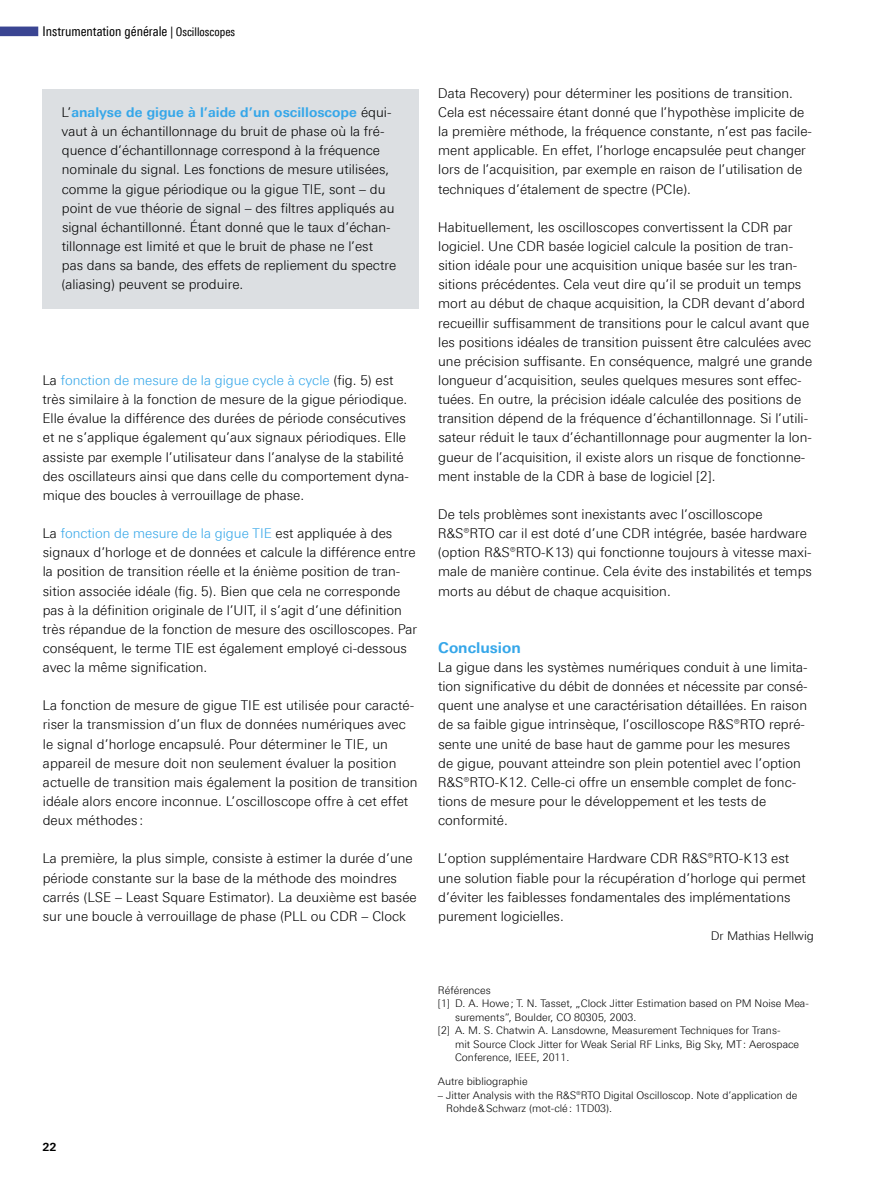
<style>
.page{position:relative;width:893px;height:1191px;background:#fff}
.page>*{position:absolute;margin:0;border:0;box-sizing:border-box;transform-origin:0 0}
._03_Überschrift_1{font:700 15px "Linotype Univers 630";color:#36a7e9}
.Fließtext{font:300 13.5px/19.2px "Linotype Univers 330";color:#000}
.Fließtext_oAo{font:300 13.5px/19.2px "Linotype Univers 330";color:#000}
._02_Messtechnik_libü{font:13.5px "Linotype Univers 420 Cn";color:#000}
.Autor{font:300 12px "Linotype Univers 330";color:#000}
.t1{font:700 11.25px "Linotype Univers 630";color:#000}
._7_pt_oAo{font:300 10.5px/13.5px "Linotype Univers 330";color:#000}
._7_pt{font:300 10.5px "Linotype Univers 330";color:#000}
.s1{font-size:12px}
.s2{font-family:"Linotype Univers 630";font-weight:700;color:#36a7e9}
.s3{color:#36a7e9}
</style>
<div class="page">
<div style="left:43px;top:89px;width:376px;height:219px;background:#dcdfe2"></div>
<div style="left:0;top:27px;width:38px;height:9px;background:#3a4592"></div>
<p class="_02_Messtechnik_libü" style="left:43px;top:23px;width:194px">Instrumentation générale <span class="s1">| Oscilloscopes</span></p>
<p class="Fließtext" style="left:61px;top:102px;width:336px">L’<span class="s2">analyse de gigue à l’aide d’un oscilloscope</span> équi&shy;vaut à un échantillonnage du bruit de phase où la fré&shy;quence d’échantillonnage correspond à la fréquence nominale du signal. Les fonctions de mesure utilisées, comme la gigue périodique ou la gigue TIE, sont – du point de vue théorie de signal – des filtres appliqués au signal échantillonné. Étant donné que le taux d’échan&shy;tillonnage est limité et que le bruit de phase ne l’est pas dans sa bande, des effets de repliement du spectre (aliasing) peuvent se produire.</p>
<p class="Fließtext" style="left:42px;top:370px;width:368px">La <span class="s3">fonction de mesure de la gigue cycle à cycle</span> (fig. 5) est très similaire à la fonction de mesure de la gigue périodique.<br>Elle évalue la différence des durées de période consécutives et ne s’applique également qu’aux signaux périodiques. Elle assiste par exemple l’utilisateur dans l’analyse de la stabilité des oscillateurs ainsi que dans celle du comportement dyna&shy;mique des boucles à verrouillage de phase.</p>
<p class="Fließtext" style="left:42px;top:523px;width:376px">La <span class="s3">fonction de mesure de la gigue TIE</span> est appliquée à des signaux d’horloge et de données et calcule la différence entre la position de transition réelle et la énième position de tran&shy;sition associée idéale (fig. 5). Bien que cela ne corresponde pas à la définition originale de l’UIT, il s’agit d’une définition très répandue de la fonction de mesure des oscilloscopes. Par conséquent, le terme TIE est également employé ci-dessous avec la même signification.</p>
<p class="Fließtext" style="left:42px;top:696px;width:377px">La fonction de mesure de gigue TIE est utilisée pour caracté&shy;riser la transmission d’un flux de données numériques avec le signal d’horloge encapsulé. Pour déterminer le TIE, un appareil de mesure doit non seulement évaluer la position actuelle de transition mais également la position de transition idéale alors encore inconnue. L’oscilloscope offre à cet effet deux méthodes :</p>
<p class="Fließtext" style="left:42px;top:849px;width:376px">La première, la plus simple, consiste à estimer la durée d’une période constante sur la base de la méthode des moindres carrés (LSE – Least Square Estimator). La deuxième est basée sur une boucle à verrouillage de phase (PLL ou CDR – Clock</p>
<p class="t1" style="left:42px;top:1139px;width:16px">22</p>
<p class="Fließtext" style="left:438px;top:83px;width:375px">Data Recovery) pour déterminer les positions de transition.<br>Cela est nécessaire étant donné que l’hypothèse implicite de la première méthode, la fréquence constante, n’est pas facile&shy;ment applicable. En effet, l’horloge encapsulée peut changer lors de l’acquisition, par exemple en raison de l’utilisation de techniques d’étalement de spectre (PCIe).</p>
<p class="Fließtext" style="left:438px;top:217px;width:376px">Habituellement, les oscilloscopes convertissent la CDR par logiciel. Une CDR basée logiciel calcule la position de tran&shy;sition idéale pour une acquisition unique basée sur les tran&shy;sitions précédentes. Cela veut dire qu’il se produit un temps mort au début de chaque acquisition, la CDR devant d’abord recueillir suffisamment de transitions pour le calcul avant que les positions idéales de transition puissent être calculées avec une précision suffisante. En conséquence, malgré une grande longueur d’acquisition, seules quelques mesures sont effec&shy;tuées. En outre, la précision idéale calculée des positions de transition dépend de la fréquence d’échantillonnage. Si l’utili&shy;sateur réduit le taux d’échantillonnage pour augmenter la lon&shy;gueur de l’acquisition, il existe alors un risque de fonctionne&shy;ment instable de la CDR à base de logiciel [2].</p>
<p class="Fließtext" style="left:438px;top:504px;width:376px">De tels problèmes sont inexistants avec l’oscilloscope R&amp;S®RTO car il est doté d’une CDR intégrée, basée hardware (option R&amp;S®RTO-K13) qui fonctionne toujours à vitesse maxi&shy;male de manière continue. Cela évite des instabilités et temps morts au début de chaque acquisition.</p>
<p class="_03_Überschrift_1" style="left:438px;top:638px;width:84px">Conclusion</p>
<p class="Fließtext_oAo" style="left:438px;top:657px;width:371px">La gigue dans les systèmes numériques conduit à une limita&shy;tion significative du débit de données et nécessite par consé&shy;quent une analyse et une caractérisation détaillées. En raison de sa faible gigue intrinsèque, l’oscilloscope R&amp;S®RTO repré&shy;sente une unité de base haut de gamme pour les mesures de gigue, pouvant atteindre son plein potentiel avec l’option R&amp;S®RTO-K12. Celle-ci offre un ensemble complet de fonc&shy;tions de mesure pour le développement et les tests de conformité.</p>
<p class="Fließtext" style="left:438px;top:849px;width:370px">L’option supplémentaire Hardware CDR R&amp;S®RTO-K13 est une solution fiable pour la récupération d’horloge qui permet d’éviter les faiblesses fondamentales des implémentations purement logicielles.</p>
<p class="Autor" style="left:711px;top:928px;width:105px">Dr Mathias Hellwig</p>
<p class="_7_pt" style="left:438px;top:983px;width:54px">Références</p>
<p class="_7_pt_oAo" style="left:455px;top:996px;width:355px;text-indent:-17px">[1] D. A. Howe; T. N. Tasset, „Clock Jitter Estimation based on PM Noise Mea&shy;surements”, Boulder, CO 80305, 2003.</p>
<p class="_7_pt_oAo" style="left:455px;top:1023px;width:346px;text-indent:-17px">[2] A. M. S. Chatwin A. Lansdowne, Measurement Techniques for Trans-<br>mit Source Clock Jitter for Weak Serial RF Links, Big Sky, MT: Aerospace<br>Conference, IEEE, 2011.</p>
<p class="_7_pt" style="left:438px;top:1075px;width:91px">Autre bibliographie</p>
<p class="_7_pt_oAo" style="left:446px;top:1088px;width:353px;text-indent:-8px">– Jitter Analysis with the R&amp;S®RTO Digital Oscilloscop. Note d’application de<br>Rohde&amp;Schwarz (mot-clé: 1TD03).</p>
</div>
